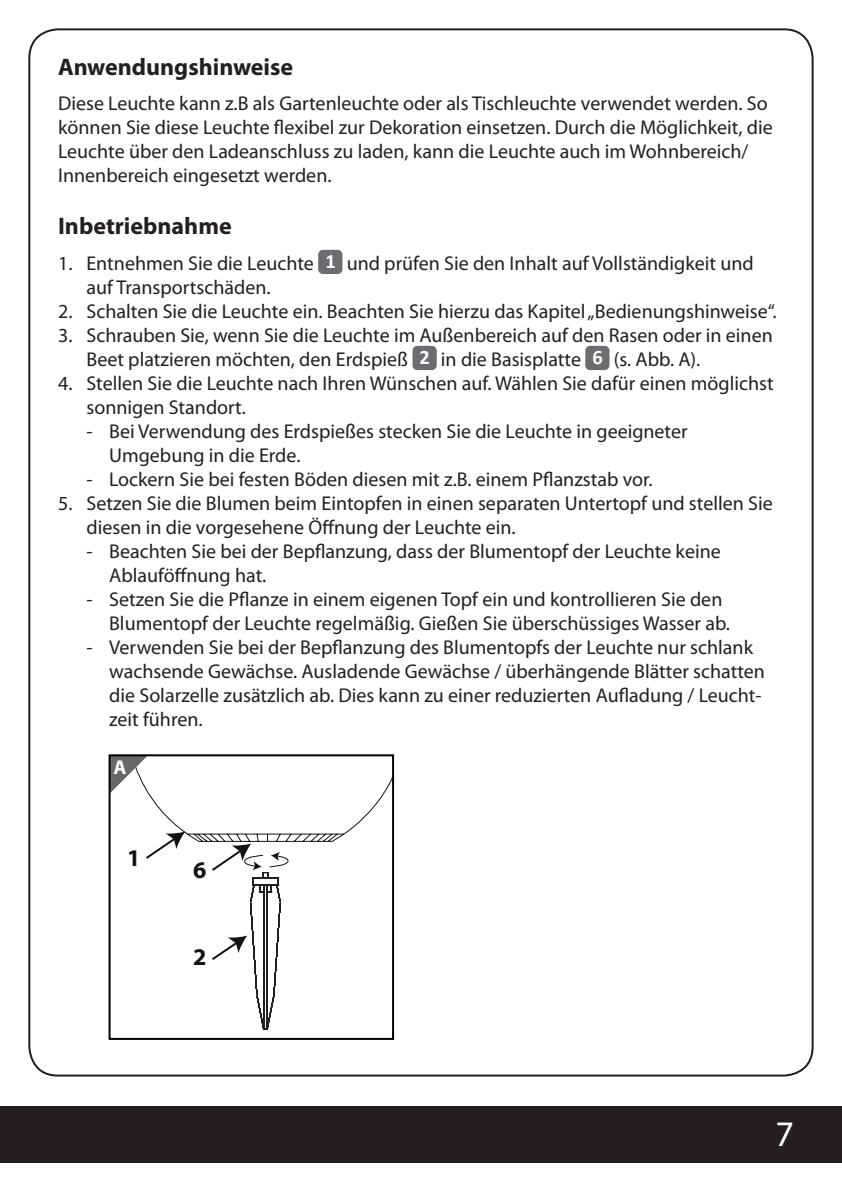
<style>
.page{position:relative;width:842px;height:1191px;background:#fff}
.page>*{position:absolute;margin:0;border:0;box-sizing:border-box;transform-origin:0 0}
.t1{font:36px "Myriad Pro";color:#fff}
.t2{font:700 24px "Myriad Pro";color:#231f20}
.t3{font:700 24px "Myriad Pro";color:#101315}
.t4{font:20px/24px "Myriad Pro";color:#231f20}
.t5{font:700 20px "Myriad Pro";color:#fff}
.s1{font-family:"Calibri";font-weight:700;font-size:20.6px;color:#fff}
</style>
<div class="page">
<div style="left:0;top:1106px;width:842px;height:56px;background:#231f20"></div>
<div style="left:318px;top:250px;width:24px;height:24px;background:#6c6d70;border-radius:5px"></div>
<div style="left:412px;top:346px;width:25px;height:24px;background:#6c6d70;border-radius:5px"></div>
<div style="left:585px;top:346px;width:24px;height:24px;background:#6c6d70;border-radius:5px"></div>
<svg style="left:112px;top:757px;width:279px;height:273px"></svg>
<div style="left:109px;top:754px;width:285px;height:286px;border:2px solid #000001"></div>
<p class="t2" style="left:58px;top:53px;width:237px">Anwendungshinweise</p>
<p class="t4" style="left:58px;top:92px;width:716px">Diese Leuchte kann z.B als Gartenleuchte oder als Tischleuchte verwendet werden. So können Sie diese Leuchte flexibel zur Dekoration einsetzen. Durch die Möglichkeit, die Leuchte über den Ladeanschluss zu laden, kann die Leuchte auch im Wohnbereich/ Innenbereich eingesetzt werden.</p>
<p class="t2" style="left:58px;top:213px;width:175px">Inbetriebnahme</p>
<p class="t4" style="left:86px;top:251px;width:669px;text-indent:-28px">1. Entnehmen Sie die Leuchte <span class="s1">1</span> und prüfen Sie den Inhalt auf Vollständigkeit und auf Transportschäden.</p>
<p class="t4" style="left:58px;top:299px;width:720px">2. Schalten Sie die Leuchte ein. Beachten Sie hierzu das Kapitel „Bedienungshinweise“.</p>
<p class="t4" style="left:86px;top:323px;width:688px;text-indent:-28px">3. Schrauben Sie, wenn Sie die Leuchte im Außenbereich auf den Rasen oder in einen<br>Beet platzieren möchten, den Erdspieß <span class="s1">2</span> in die Basisplatte <span class="s1">6</span> (s. Abb. A).</p>
<p class="t4" style="left:86px;top:371px;width:689px;text-indent:-28px">4. Stellen Sie die Leuchte nach Ihren Wünschen auf. Wählen Sie dafür einen möglichst sonnigen Standort.</p>
<p class="t4" style="left:109px;top:419px;width:580px;text-indent:-23px">- Bei Verwendung des Erdspießes stecken Sie die Leuchte in geeigneter<br>Umgebung in die Erde.</p>
<p class="t4" style="left:86px;top:467px;width:568px">- Lockern Sie bei festen Böden diesen mit z.B. einem Pflanzstab vor.</p>
<p class="t4" style="left:86px;top:491px;width:688px;text-indent:-28px">5. Setzen Sie die Blumen beim Eintopfen in einen separaten Untertopf und stellen Sie diesen in die vorgesehene Öffnung der Leuchte ein.</p>
<p class="t4" style="left:109px;top:539px;width:613px;text-indent:-23px">- Beachten Sie bei der Bepflanzung, dass der Blumentopf der Leuchte keine<br>Ablauföffnung hat.</p>
<p class="t4" style="left:109px;top:587px;width:622px;text-indent:-23px">- Setzen Sie die Pflanze in einem eigenen Topf ein und kontrollieren Sie den<br>Blumentopf der Leuchte regelmäßig. Gießen Sie überschüssiges Wasser ab.</p>
<p class="t4" style="left:109px;top:635px;width:657px;text-indent:-23px">- Verwenden Sie bei der Bepflanzung des Blumentopfs der Leuchte nur schlank wachsende Gewächse. Ausladende Gewächse / überhängende Blätter schatten die Solarzelle zusätzlich ab. Dies kann zu einer reduzierten Aufladung / Leucht&shy;zeit führen.</p>
<p class="t5" style="left:114px;top:753px;width:15px">A</p>
<p class="t3" style="left:127px;top:842px;width:15px">1</p>
<p class="t3" style="left:193px;top:854px;width:15px">6</p>
<p class="t3" style="left:193px;top:941px;width:15px">2</p>
<h1 class="t1" style="left:775px;top:1113px;width:20px">7</h1>
</div>
